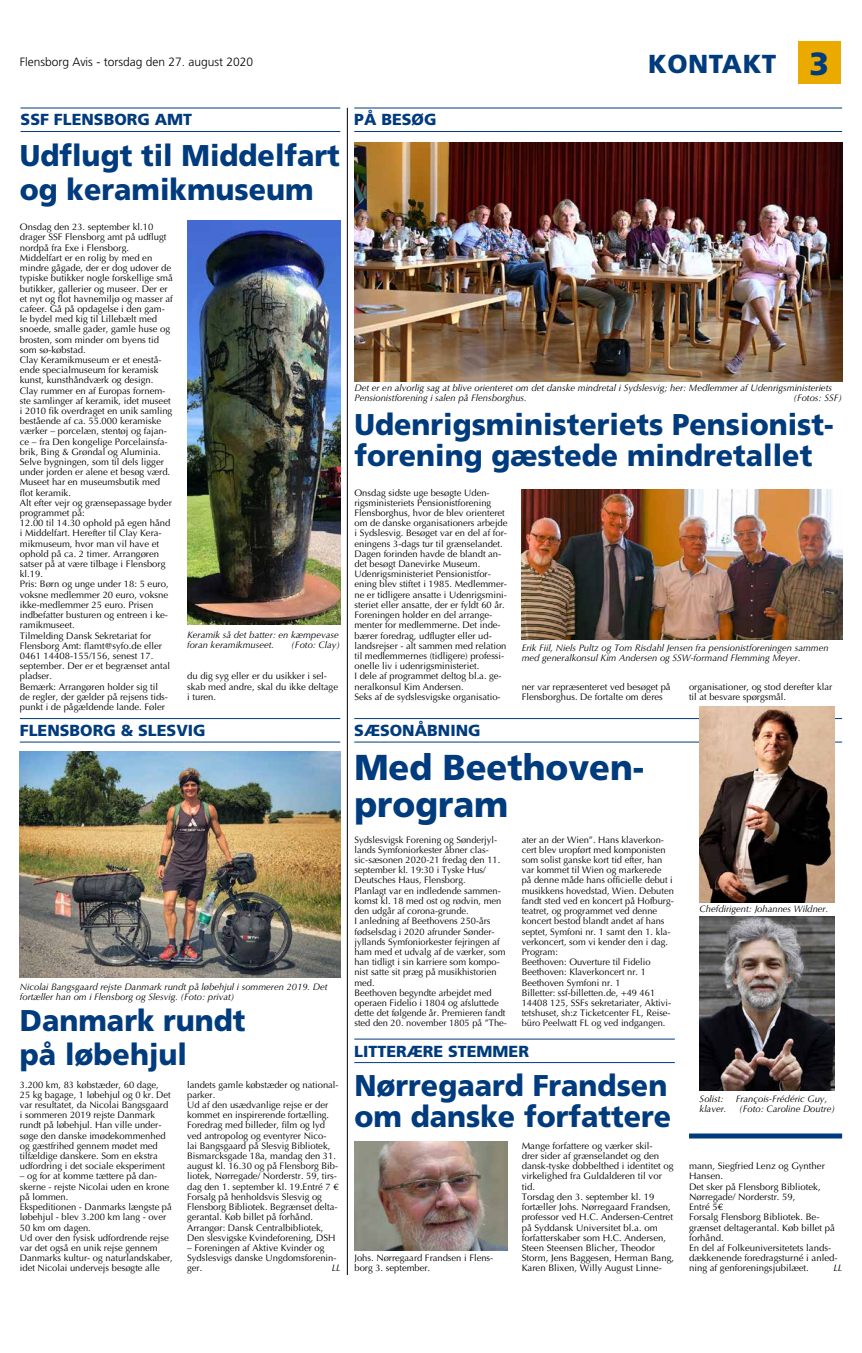
<style>
.page{position:relative;width:862px;height:1353px;background:#fff}
.page>*{position:absolute;margin:0;border:0;box-sizing:border-box;transform-origin:0 0}
.t1{font:900 36px/36.7px "Frutiger";color:#003b7d;scale:.95 1}
.t2{font:900 30px/34px "Frutiger";color:#003b7d;scale:.95 1}
.t3{font:900 26px "Frutiger";letter-spacing:.02em;color:#003b7d}
.t4{font:900 16px "Frutiger";color:#003b7d}
.t5{font:300 12px "Frutiger";color:#000}
.t6{font:9.4px/10.2px "Optima";color:#000}
.t7{font:italic 9.4px/10.2px "Optima";color:#000}
.s1{font-size:32px}
</style>
<div class="page">
<div style="left:798px;top:41px;width:43px;height:43px;background:#eaaa00"></div>
<hr style="left:354px;top:108px;width:488px;height:1px;background:#003b7d">
<hr style="left:354px;top:131px;width:488px;height:1px;background:#003b7d">
<hr style="left:354px;top:718px;width:488px;height:1px;background:#003b7d">
<hr style="left:354px;top:741px;width:488px;height:1px;background:#003b7d">
<hr style="left:354px;top:1038px;width:321px;height:1px;background:#003b7d">
<hr style="left:354px;top:1062px;width:321px;height:1px;background:#003b7d">
<hr style="left:21px;top:108px;width:319px;height:1px;background:#003b7d">
<hr style="left:21px;top:131px;width:319px;height:1px;background:#003b7d">
<hr style="left:20px;top:718px;width:320px;height:1px;background:#003b7d">
<hr style="left:20px;top:741px;width:320px;height:1px;background:#003b7d">
<img style="left:187px;top:221px;width:153px;height:403px">
<img style="left:20px;top:751px;width:320px;height:226px">
<hr style="left:347px;top:108px;width:1px;height:1166px;background:#000">
<img style="left:354px;top:143px;width:488px;height:238px">
<img style="left:522px;top:489px;width:320px;height:151px">
<img style="left:699px;top:707px;width:135px;height:194px">
<img style="left:699px;top:916px;width:135px;height:174px">
<img style="left:354px;top:1141px;width:153px;height:109px">
<div style="left:689px;top:1133px;width:153px;height:5px;background:#003b7d"></div>
<p class="t5" style="left:20px;top:55px;width:235px">Flensborg Avis - torsdag den 27. august 2020</p>
<h3 class="t3" style="left:648px;top:48px;width:182px">KONTAKT <span class="s1">3</span></h3>
<h3 class="t4" style="left:354px;top:110px;width:84px">PÅ BESØG</h3>
<h3 class="t4" style="left:21px;top:110px;width:173px">SSF FLENSBORG AMT</h3>
<h2 class="t2" style="left:20px;top:139px;width:338px">Udflugt til Middelfart og keramikmuseum</h2>
<p class="t6" style="left:20px;top:222px;width:155px">Onsdag den 23. september kl.10 drager SSF Flensborg amt på udflugt nordpå fra Exe i Flensborg.<br>Middelfart er en rolig by med en mindre gågade, der er dog udover de typiske butikker nogle forskellige små butikker, gallerier og museer. Der er et nyt og flot havnemiljø og masser af cafeer. Gå på opdagelse i den gam&shy;le bydel med kig til Lillebælt med snoede, smalle gader, gamle huse og brosten, som minder om byens tid som sø-købstad.<br>Clay Keramikmuseum er et enestå&shy;ende specialmuseum for keramisk kunst, kunsthåndværk og design.<br>Clay rummer en af Europas fornem&shy;ste samlinger af keramik, idet museet i 2010 fik overdraget en unik samling bestående af ca. 55.000 keramiske værker – porcelæn, stentøj og fajan&shy;ce – fra Den kongelige Porcelainsfa&shy;brik, Bing &amp; Grøndal og Aluminia.<br>Selve bygningen, som til dels ligger under jorden er alene et besøg værd.<br>Museet har en museumsbutik med flot keramik.<br>Alt efter vejr og grænsepassage byder programmet på:<br>12.00 til 14.30 ophold på egen hånd i Middelfart. Herefter til Clay Kera&shy;mikmuseum, hvor man vil have et ophold på ca. 2 timer. Arrangøren satser på at være tilbage i Flensborg kl.19.<br>Pris: Børn og unge under 18: 5 euro, voksne medlemmer 20 euro, voksne ikke-medlemmer 25 euro. Prisen indbefatter busturen og entreen i ke&shy;ramikmuseet.<br>Tilmelding Dansk Sekretariat for<br>Flensborg Amt: flamt@syfo.de eller<br>0461 14408-155/156, senest 17. september. Der er et begrænset antal pladser.<br>Bemærk: Arrangøren holder sig til<br>de regler, der gælder på rejsens tids&shy;punkt i de pågældende lande. Føler</p>
<p class="t7" style="left:187px;top:629px;width:153px">Keramik så det batter: en kæmpevase foran keramikmuseet.</p>
<p class="t7" style="left:291px;top:640px;width:50px">(Foto: Clay)</p>
<p class="t6" style="left:187px;top:671px;width:152px">du dig syg eller er du usikker i sel&shy;skab med andre, skal du ikke deltage i turen.</p>
<h3 class="t4" style="left:20px;top:720px;width:187px">FLENSBORG &amp; SLESVIG</h3>
<p class="t7" style="left:20px;top:981px;width:309px">Nicolai Bangsgaard rejste Danmark rundt på løbehjul i sommeren 2019. Det fortæller han om i Flensborg og Slesvig. (Foto: privat)</p>
<h2 class="t2" style="left:20px;top:1003px;width:239px">Danmark rundt på løbehjul</h2>
<p class="t6" style="left:20px;top:1079px;width:152px">3.200 km, 83 købstæder, 60 dage, 25 kg bagage, 1 løbehjul og 0 kr. Det var resultatet, da Nicolai Bangsgaard i sommeren 2019 rejste Danmark rundt på løbehjul. Han ville under&shy;søge den danske imødekommenhed og gæstfrihed gennem mødet med tilfældige danskere. Som en ekstra udfordring i det sociale eksperiment</p>
<p class="t6" style="left:20px;top:1171px;width:155px">– og for at komme tættere på dan&shy;skerne - rejste Nicolai uden en krone på lommen.<br>Ekspeditionen - Danmarks længste på løbehjul - blev 3.200 km lang - over<br>50 km om dagen.<br>Ud over den fysisk udfordrende rejse var det også en unik rejse gennem<br>Danmarks kultur- og naturlandskaber, idet Nicolai undervejs besøgte alle</p>
<p class="t6" style="left:187px;top:1079px;width:153px">landets gamle købstæder og national&shy;parker.<br>Ud af den usædvanlige rejse er der kommet en inspirerende fortælling.<br>Foredrag med billeder, film og lyd ved antropolog og eventyrer Nico&shy;lai Bangsgaard på Slesvig Bibliotek, Bismarcksgade 18a, mandag den 31. august kl. 16.30 og på Flensborg Bib&shy;liotek, Nørregade/ Norderstr. 59, tirs&shy;dag den 1. september kl. 19.Entré 7 € Forsalg på henholdsvis Slesvig og Flensborg Bibliotek. Begrænset delta&shy;gerantal. Køb billet på forhånd.<br>Arrangør: Dansk Centralbibliotek, Den slesvigske Kvindeforening, DSH</p>
<p class="t6" style="left:187px;top:1242px;width:151px">– Foreningen af Aktive Kvinder og<br>Sydslesvigs danske Ungdomsforenin&shy;ger.</p>
<p class="t7" style="left:332px;top:1262px;width:10px">LL</p>
<p class="t7" style="left:354px;top:383px;width:479px">Det er en alvorlig sag at blive orienteret om det danske mindretal i Sydslesvig; her: Medlemmer af Udenrigsministeriets<br>Pensionistforening i salen på Flensborghus.</p>
<p class="t7" style="left:793px;top:393px;width:50px">(Fotos: SSF)</p>
<h2 class="t2" style="left:354px;top:409px;width:506px;line-height:30.6px">Udenrigsministeriets Pensionist&shy;forening gæstede mindretallet</h2>
<p class="t6" style="left:354px;top:487px;width:155px">Onsdag sidste uge besøgte Uden&shy;rigsministeriets Pensionistforening Flensborghus, hvor de blev orienteret om de danske organisationers arbejde i Sydslesvig. Besøget var en del af for&shy;eningens 3-dags tur til grænselandet.<br>Dagen forinden havde de blandt an&shy;det besøgt Danevirke Museum.<br>Udenrigsministeriet Pensionistfor&shy;ening blev stiftet i 1985. Medlemmer&shy;ne er tidligere ansatte i Udenrigsmini&shy;steriet eller ansatte, der er fyldt 60 år.<br>Foreningen holder en del arrange&shy;menter for medlemmerne. Det inde&shy;bærer foredrag, udflugter eller ud&shy;landsrejser - alt sammen med relation til medlemmernes (tidligere) professi&shy;onelle liv i udenrigsministeriet.<br>I dele af programmet deltog bl.a. ge&shy;neralkonsul Kim Andersen.<br>Seks af de sydslesvigske organisatio-</p>
<p class="t7" style="left:522px;top:642px;width:308px">Erik Fiil, Niels Pultz og Tom Risdahl Jensen fra pensionistforeningen sammen med generalkonsul Kim Andersen og SSW-formand Flemming Meyer.</p>
<p class="t6" style="left:522px;top:681px;width:150px">ner var repræsenteret ved besøget på<br>Flensborghus. De fortalte om deres</p>
<p class="t6" style="left:689px;top:681px;width:145px">organisationer, og stod derefter klar til at besvare spørgsmål.</p>
<h3 class="t4" style="left:354px;top:720px;width:128px">SÆSONÅBNING</h3>
<h1 class="t1" style="left:354px;top:749px;width:307px">Med Beethoven&shy;program</h1>
<p class="t6" style="left:354px;top:834px;width:154px">Sydslesvigsk Forening og Sønderjyl&shy;lands Symfoniorkester åbner clas&shy;sic-sæsonen 2020-21 fredag den 11. september kl. 19:30 i Tyske Hus/ Deutsches Haus, Flensborg.<br>Planlagt var en indledende sammen&shy;komst kl. 18 med ost og rødvin, men den udgår af corona-grunde.<br>I anledning af Beethovens 250-års fødselsdag i 2020 afrunder Sønder&shy;jyllands Symfoniorkester fejringen af ham med et udvalg af de værker, som han tidligt i sin karriere som kompo&shy;nist satte sit præg på musikhistorien med.<br>Beethoven begyndte arbejdet med operaen Fidelio i 1804 og afsluttede dette det følgende år. Premieren fandt sted den 20. november 1805 på ”The-</p>
<p class="t6" style="left:522px;top:834px;width:154px">ater an der Wien”. Hans klaverkon&shy;cert blev uropført med komponisten som solist ganske kort tid efter, han var kommet til Wien og markerede<br>på denne måde hans officielle debut i musikkens hovedstad, Wien. Debuten fandt sted ved en koncert på Hofburg&shy;teatret, og programmet ved denne koncert bestod blandt andet af hans septet, Symfoni nr. 1 samt den 1. kla&shy;verkoncert, som vi kender den i dag.<br>Program:<br>Beethoven: Ouverture til Fidelio Beethoven: Klaverkoncert nr. 1<br>Beethoven Symfoni nr. 1<br>Billetter: ssf-billetten.de, +49 461<br>14408 125, SSFs sekretariater, Aktivi&shy;tetshuset, sh:z Ticketcenter FL, Reise&shy;büro Peelwatt FL og ved indgangen.</p>
<h3 class="t4" style="left:354px;top:1041px;width:176px">LITTERÆRE STEMMER</h3>
<h2 class="t2" style="left:354px;top:1069px;width:335px;line-height:30.6px">Nørregaard Frandsen om danske forfattere</h2>
<p class="t6" style="left:354px;top:1252px;width:140px">Johs. Nørregaard Frandsen i Flens&shy;borg 3. september.</p>
<p class="t6" style="left:522px;top:1140px;width:154px">Mange forfattere og værker skil-<br>drer sider af grænselandet og den dansk-tyske dobbelthed i identitet og virkelighed fra Guldalderen til vor tid.<br>Torsdag den 3. september kl. 19 fortæller Johs. Nørregaard Frandsen, professor ved H.C. Andersen-Centret på Syddansk Universitet bl.a. om forfatterskaber som H.C. Andersen,<br>Steen Steensen Blicher, Theodor<br>Storm, Jens Baggesen, Herman Bang,<br>Karen Blixen, Willy August Linne-</p>
<p class="t7" style="left:699px;top:904px;width:130px">Chefdirigent: Johannes Wildner.</p>
<p class="t7" style="left:699px;top:1093px;width:26px">Solist:</p>
<p class="t7" style="left:735px;top:1093px;width:93px">François-Frédéric Guy,</p>
<p class="t7" style="left:699px;top:1103px;width:28px">klaver.</p>
<p class="t7" style="left:739px;top:1103px;width:97px">(Foto: Caroline Doutre)</p>
<p class="t6" style="left:689px;top:1160px;width:150px">mann, Siegfried Lenz og Gynther<br>Hansen.<br>Det sker på Flensborg Bibliotek,<br>Nørregade/ Norderstr. 59,<br>Entré 5€<br>Forsalg Flensborg Bibliotek. Be&shy;grænset deltagerantal. Køb billet på forhånd.<br>En del af Folkeuniversitetets lands&shy;dækkenende foredragsturné i anled&shy;ning af genforeningsjubilæet.</p>
<p class="t7" style="left:833px;top:1262px;width:10px">LL</p>
</div>
